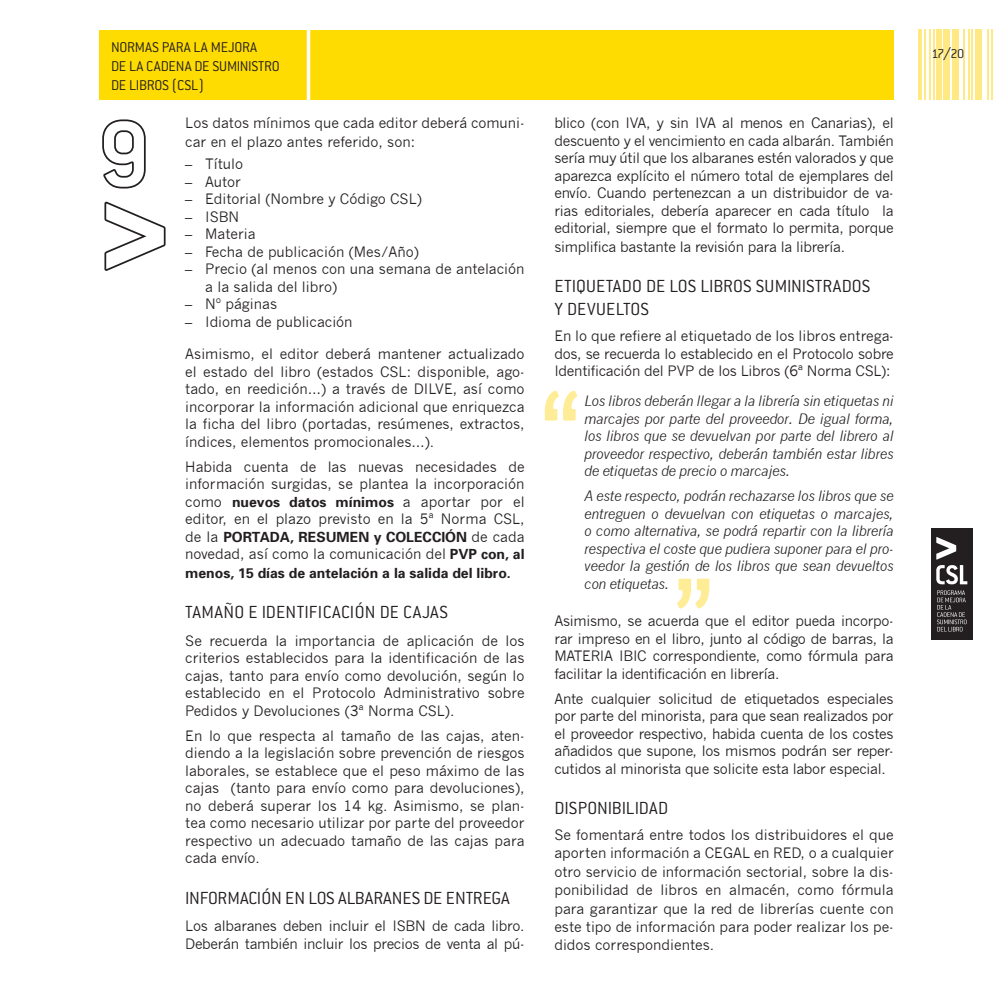
<style>
.page{position:relative;width:993px;height:993px;background:#fff}
.page>*{position:absolute;margin:0;border:0;box-sizing:border-box;transform-origin:0 0}
.t1{font:500 132.3px "Conduit ITC";color:#ffec96}
.t2{font:300 19.25px/23.1px "Conduit ITC";color:#231f20}
.t3{font:300 19.25px "Conduit ITC";letter-spacing:.02em;color:#231f20}
.t4{font:300 15.58px/18.7px "Conduit ITC";letter-spacing:-.015em;color:#231f20}
.t5{font:14px/17.5px "News Gothic";color:#231f20;text-align:justify}
.t6{font:italic 14px/17.5px "News Gothic";letter-spacing:-.02em;color:#231f20;text-align:justify}
.t7{font:700 14px "Univers";color:#231f20}
.t8{font:14px/17.5px "News Gothic";letter-spacing:-.02em;color:#231f20}
.t9{font:300 14px "Conduit ITC";color:#231f20}
.s1{font-family:"News Gothic";font-weight:400}
.s2{font-family:"Univers";font-weight:700}
</style>
<div class="page">
<hr style="left:990px;top:29px;width:2px;height:71px;background:#ffe982">
<hr style="left:987px;top:29px;width:1px;height:71px;background:#ffe982">
<div style="left:974px;top:29px;width:7px;height:71px;background:#ffe982"></div>
<hr style="left:971px;top:29px;width:1px;height:71px;background:#ffe982">
<hr style="left:967px;top:29px;width:2px;height:71px;background:#ffe982">
<hr style="left:962px;top:29px;width:1px;height:71px;background:#ffe982">
<div style="left:951px;top:29px;width:7px;height:71px;background:#ffe982"></div>
<div style="left:943px;top:29px;width:6px;height:71px;background:#ffe982"></div>
<div style="left:935px;top:29px;width:6px;height:71px;background:#ffe982"></div>
<hr style="left:932px;top:29px;width:1px;height:71px;background:#ffe982">
<hr style="left:928px;top:29px;width:2px;height:71px;background:#ffe982">
<hr style="left:923px;top:29px;width:2px;height:71px;background:#ffe982">
<hr style="left:918px;top:29px;width:3px;height:71px;background:#ffe982">
<div style="left:99px;top:30px;width:794px;height:70px;background:#ffdc01"></div>
<svg style="left:306px;top:30px;width:4px;height:70px"></svg>
<div style="left:930px;top:528px;width:42px;height:111px;background:#231f20"></div>
<svg style="left:936px;top:565px;width:31px;height:19px"></svg>
<svg style="left:936px;top:537px;width:19px;height:22px"></svg>
<svg style="left:937px;top:590px;width:29px;height:41px"></svg>
<svg style="left:104px;top:202px;width:62px;height:69px"></svg>
<svg style="left:102px;top:119px;width:44px;height:70px"></svg>
<p class="t4" style="left:111px;top:38px;width:170px">NORMAS PARA LA MEJORA<br>DE LA CADENA DE SUMINISTRO<br>DE LIBROS (CSL)</p>
<p class="t5" style="left:185px;top:114px;width:340px;line-height:18.4px">Los datos mínimos que cada editor deberá comuni&shy;car en el plazo antes referido, son:</p>
<p class="t5" style="left:185px;top:155px;width:59px">– Título</p>
<p class="t5" style="left:185px;top:173px;width:57px">– Autor</p>
<p class="t5" style="left:185px;top:190px;width:238px">– Editorial (Nombre y Código CSL)</p>
<p class="t5" style="left:185px;top:208px;width:55px">– ISBN</p>
<p class="t5" style="left:185px;top:225px;width:72px">– Materia</p>
<p class="t5" style="left:185px;top:243px;width:235px">– Fecha de publicación (Mes/Año)</p>
<p class="t5" style="left:205px;top:260px;width:321px;text-indent:-20px">– Precio (al menos con una semana de antelación a la salida del libro)</p>
<p class="t5" style="left:185px;top:295px;width:93px">– Nº páginas</p>
<p class="t5" style="left:185px;top:313px;width:169px">– Idioma de publicación</p>
<p class="t5" style="left:185px;top:345px;width:341px">Asimismo, el editor deberá mantener actualizado el estado del libro (estados CSL: disponible, ago&shy;tado, en reedición…) a través de DILVE, así como incorporar la información adicional que enriquezca la ficha del libro (portadas, resúmenes, extractos, índices, elementos promocionales…).</p>
<p class="t5" style="left:185px;top:458px;width:341px">Habida cuenta de las nuevas necesidades de información surgidas, se plantea la incorporación</p>
<p class="t7" style="left:185px;top:493px;width:340px"><span class="s1">como</span> nuevos datos mínimos <span class="s1">a aportar por el</span></p>
<p class="t5" style="left:185px;top:510px;width:341px">editor, en el plazo previsto en la 5ª Norma CSL,</p>
<p class="t7" style="left:185px;top:528px;width:340px"><span class="s1">de la</span> PORTADA, RESUMEN y COLECCIÓN <span class="s1">de cada</span></p>
<p class="t5" style="left:185px;top:545px;width:341px">novedad, así como la comunicación del <span class="s2">PVP con, al</span></p>
<p class="t7" style="left:185px;top:564px;width:327px">menos, 15 días de antelación a la salida del libro.</p>
<h2 class="t3" style="left:185px;top:601px;width:264px">TAMAÑO E IDENTIFICACIÓN DE CAJAS</h2>
<p class="t5" style="left:185px;top:631px;width:341px">Se recuerda la importancia de aplicación de los criterios establecidos para la identificación de las cajas, tanto para envío como devolución, según lo establecido en el Protocolo Administrativo sobre Pedidos y Devoluciones (3ª Norma CSL).</p>
<p class="t5" style="left:185px;top:726px;width:341px">En lo que respecta al tamaño de las cajas, aten&shy;diendo a la legislación sobre prevención de riesgos laborales, se establece que el peso máximo de las cajas (tanto para envío como para devoluciones), no deberá superar los 14 kg. Asimismo, se plan&shy;tea como necesario utilizar por parte del proveedor respectivo un adecuado tamaño de las cajas para cada envío.</p>
<h2 class="t2" style="left:185px;top:885px;width:326px">INFORMACIÓN EN LOS ALBARANES DE ENTREGA</h2>
<p class="t8" style="left:185px;top:917px;width:341px">Los albaranes deben incluir el ISBN de cada libro.<br>Deberán también incluir los precios de venta al pú-</p>
<p class="t5" style="left:554px;top:114px;width:341px">blico (con IVA, y sin IVA al menos en Canarias), el descuento y el vencimiento en cada albarán. También sería muy útil que los albaranes estén valorados y que aparezca explícito el número total de ejemplares del envío. Cuando pertenezcan a un distribuidor de va&shy;rias editoriales, debería aparecer en cada título la editorial, siempre que el formato lo permita, porque simplifica bastante la revisión para la librería.</p>
<h2 class="t2" style="left:554px;top:274px;width:317px">ETIQUETADO DE LOS LIBROS SUMINISTRADOS<br>Y DEVUELTOS</h2>
<p class="t5" style="left:554px;top:327px;width:341px">En lo que refiere al etiquetado de los libros entrega&shy;dos, se recuerda lo establecido en el Protocolo sobre Identificación del PVP de los Libros (6ª Norma CSL):</p>
<p class="t6" style="left:584px;top:392px;width:311px">Los libros deberán llegar a la librería sin etiquetas ni marcajes por parte del proveedor. De igual forma, los libros que se devuelvan por parte del librero al proveedor respectivo, deberán también estar libres de etiquetas de precio o marcajes.</p>
<p class="t6" style="left:584px;top:487px;width:311px">A este respecto, podrán rechazarse los libros que se entreguen o devuelvan con etiquetas o marcajes, o como alternativa, se podrá repartir con la librería respectiva el coste que pudiera suponer para el pro&shy;veedor la gestión de los libros que sean devueltos con etiquetas.</p>
<p class="t5" style="left:554px;top:612px;width:340px">Asimismo, se acuerda que el editor pueda incorpo&shy;rar impreso en el libro, junto al código de barras, la MATERIA IBIC correspondiente, como fórmula para facilitar la identificación en librería.</p>
<p class="t5" style="left:554px;top:689px;width:341px">Ante cualquier solicitud de etiquetados especiales por parte del minorista, para que sean realizados por el proveedor respectivo, habida cuenta de los costes añadidos que supone, los mismos podrán ser reper&shy;cutidos al minorista que solicite esta labor especial.</p>
<h2 class="t2" style="left:554px;top:796px;width:115px">DISPONIBILIDAD</h2>
<p class="t5" style="left:554px;top:825px;width:341px;line-height:18.4px">Se fomentará entre todos los distribuidores el que aporten información a CEGAL en RED, o a cualquier otro servicio de información sectorial, sobre la dis&shy;ponibilidad de libros en almacén, como fórmula para garantizar que la red de librerías cuente con este tipo de información para poder realizar los pe&shy;didos correspondientes.</p>
<h1 class="t1" style="left:539px;top:363px;width:43px">“</h1>
<h1 class="t1" style="left:672px;top:546px;width:43px">”</h1>
<p class="t9" style="left:931px;top:46px;width:34px">17<span class="s1">/</span>20</p>
</div>
